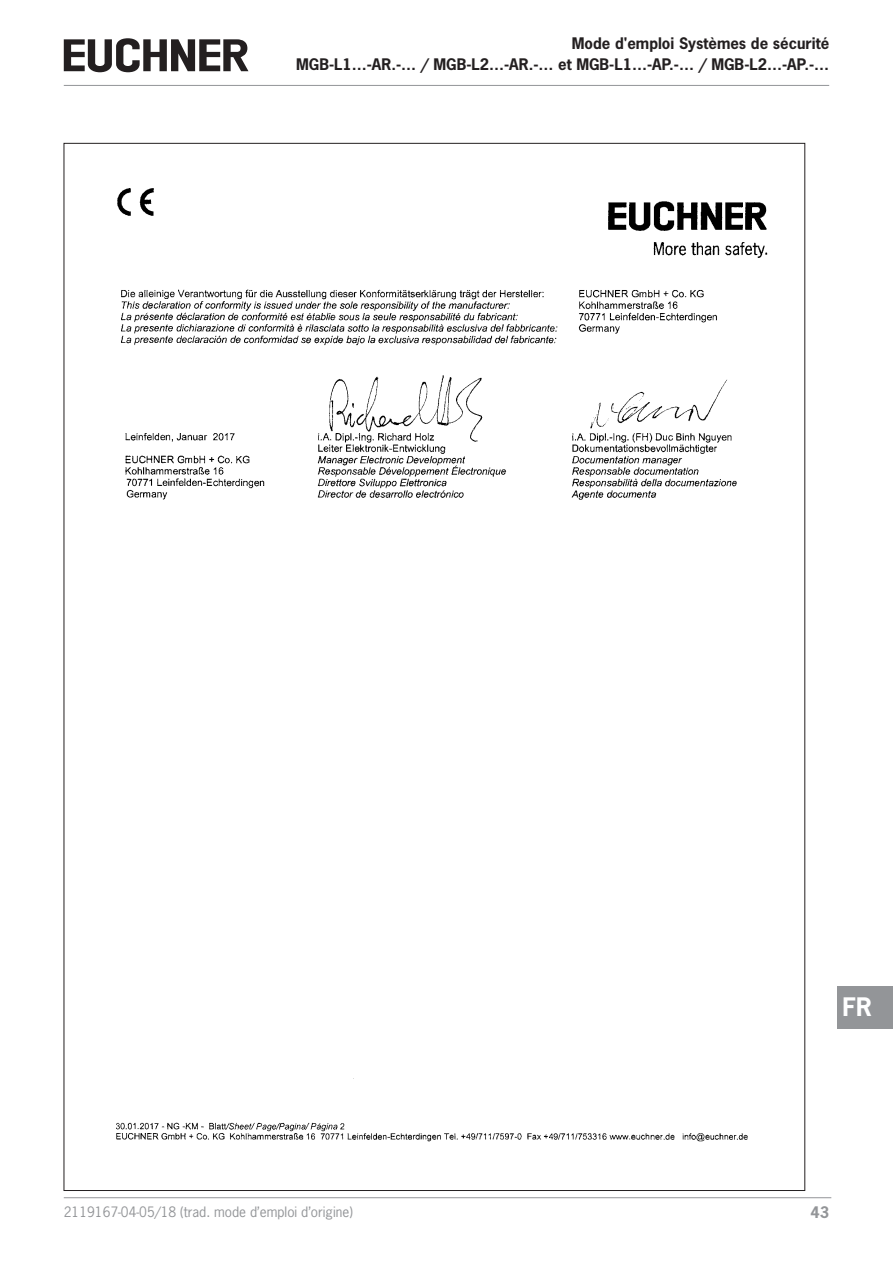
<style>
.page{position:relative;width:893px;height:1263px;background:#fff}
.page>*{position:absolute;margin:0;border:0;box-sizing:border-box;transform-origin:0 0}
.t1{font:700 24px "News Gothic Std";color:#fff}
.t2{font:700 15px/20.1px "News Gothic Std";color:#231f20;text-align:right}
.t3{font:700 15px "News Gothic Std";color:#939598}
.t4{font:13.5px "News Gothic Std";color:#939598}
</style>
<div class="page">
<hr style="left:64px;top:85px;width:765px;height:1px;background:#939598">
<hr style="left:64px;top:1197px;width:767px;height:1px;background:#939598">
<svg style="left:64px;top:38px;width:184px;height:34px"></svg>
<div style="left:838px;top:986px;width:55px;height:43px;background:#939598"></div>
<img style="left:116px;top:188px;width:652px;height:954px">
<p class="t2" style="left:296px;top:33px;width:535px">Mode d'emploi Systèmes de sécurité<br>MGB-L1…-AR.-… / MGB-L2…-AR.-… et MGB-L1…-AP.-… / MGB-L2…-AP.-…</p>
<h1 class="t1" style="left:843px;top:991px;width:31px">FR</h1>
<p class="t4" style="left:64px;top:1203px;width:291px">2119167-04-05/18 (trad. mode d’emploi d’origine)</p>
<p class="t3" style="left:810px;top:1202px;width:20px">43</p>
</div>
